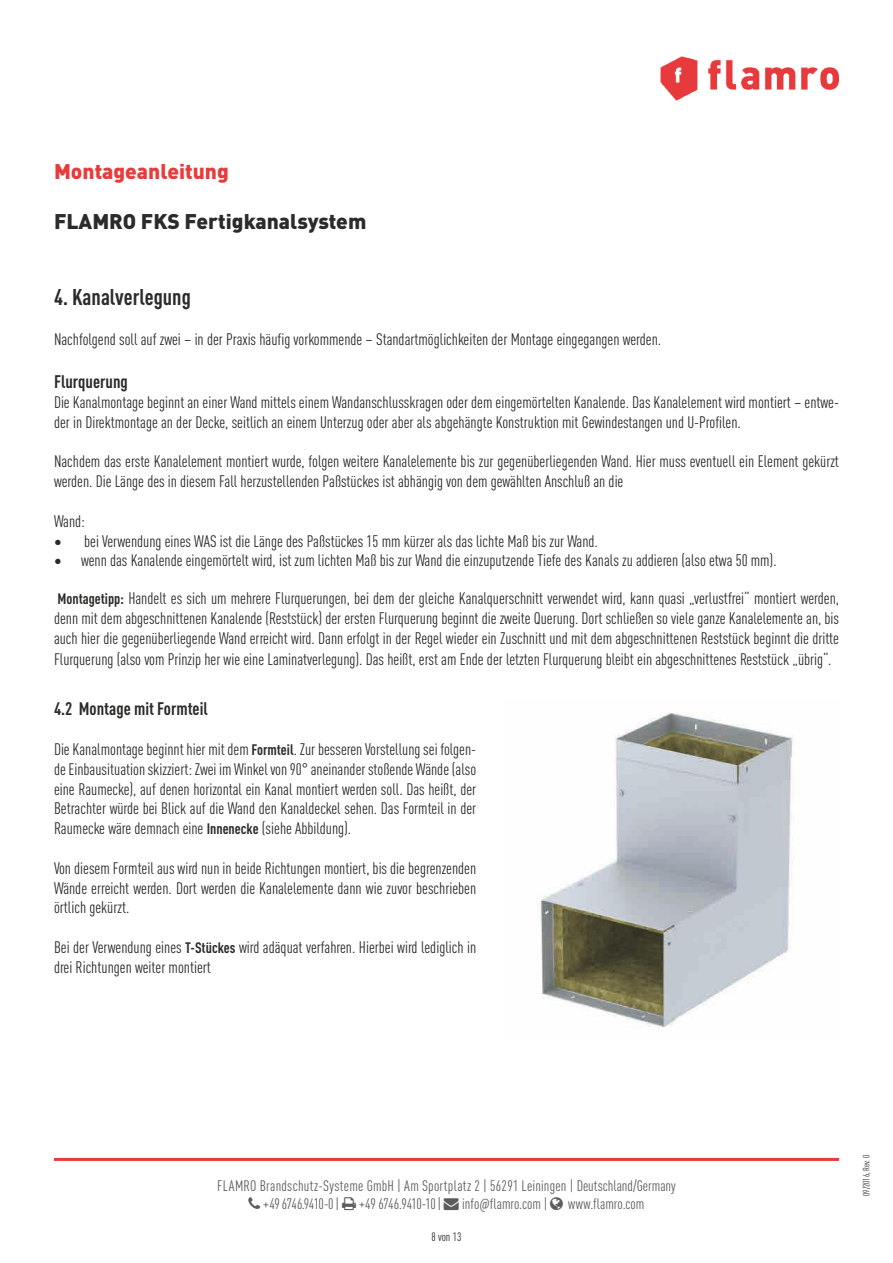
<style>
.page{position:relative;width:893px;height:1263px;background:#fff}
.page>*{position:absolute;margin:0;border:0;box-sizing:border-box;transform-origin:0 0}
.t1{font:700 condensed 22.5px "DIN Pro";color:#2b2b2a}
.t2{font:900 21px "DIN Pro";color:#2b2b2a}
.t3{font:900 21px "DIN Pro";color:#e73c3b}
.t4{font:700 condensed 18px "DIN Pro";color:#2b2b2a}
.t5{font:condensed 16.5px/19.8px "DIN Pro";color:#2b2b2a}
.t6{font:condensed 15px/18px "DIN Pro";letter-spacing:.01em;color:#5c5c5b}
.t7{font:condensed 15px "DIN Pro";letter-spacing:-.01em;color:#5c5c5b}
.t8{font:condensed 12px "DIN Pro";color:#2b2b2a}
.t9{font:condensed 9px "DIN Pro";color:#2b2b2a}
.s1{font-weight:700;font-size:15px}
</style>
<div class="page">
<hr style="left:54px;top:1158px;width:785px;height:3px;background:#e73c3b">
<img style="left:660px;top:56px;width:179px;height:44px">
<img style="left:539px;top:712px;width:254px;height:316px">
<p class="t3" style="left:54px;top:153px;width:176px">Montageanleitung</p>
<p class="t2" style="left:54px;top:204px;width:314px">FLAMRO FKS Fertigkanalsystem</p>
<h1 class="t1" style="left:54px;top:281px;width:138px">4. Kanalverlegung</h1>
<p class="t5" style="left:54px;top:328px;width:609px">Nachfolgend soll auf zwei – in der Praxis häufig vorkommende – Standartmöglichkeiten der Montage eingegangen werden.</p>
<p class="t4" style="left:54px;top:368px;width:75px">Flurquerung</p>
<p class="t5" style="left:54px;top:391px;width:786px">Die Kanalmontage beginnt an einer Wand mittels einem Wandanschlusskragen oder dem eingemörtelten Kanalende. Das Kanalelement wird montiert – entwe&shy;der in Direktmontage an der Decke, seitlich an einem Unterzug oder aber als abgehängte Konstruktion mit Gewindestangen und U-Profilen.</p>
<p class="t5" style="left:54px;top:451px;width:786px">Nachdem das erste Kanalelement montiert wurde, folgen weitere Kanalelemente bis zur gegenüberliegenden Wand. Hier muss eventuell ein Element gekürzt werden. Die Länge des in diesem Fall herzustellenden Paßstückes ist abhängig von dem gewählten Anschluß an die</p>
<p class="t5" style="left:54px;top:510px;width:32px">Wand:</p>
<p class="t5" style="left:54px;top:530px;width:545px">• bei Verwendung eines WAS ist die Länge des Paßstückes 15 mm kürzer als das lichte Maß bis zur Wand.</p>
<p class="t5" style="left:54px;top:550px;width:724px">• wenn das Kanalende eingemörtelt wird, ist zum lichten Maß bis zur Wand die einzuputzende Tiefe des Kanals zu addieren (also etwa 50 mm).</p>
<p class="t5" style="left:54px;top:587px;width:787px;text-align:justify"><span class="s1">Montagetipp:</span> Handelt es sich um mehrere Flurquerungen, bei dem der gleiche Kanalquerschnitt verwendet wird, kann quasi „verlustfrei“ montiert werden, denn mit dem abgeschnittenen Kanalende (Reststück) der ersten Flurquerung beginnt die zweite Querung. Dort schließen so viele ganze Kanalelemente an, bis auch hier die gegenüberliegende Wand erreicht wird. Dann erfolgt in der Regel wieder ein Zuschnitt und mit dem abgeschnittenen Reststück beginnt die dritte</p>
<p class="t5" style="left:54px;top:649px;width:779px">Flurquerung (also vom Prinzip her wie eine Laminatverlegung). Das heißt, erst am Ende der letzten Flurquerung bleibt ein abgeschnittenes Reststück „übrig“.</p>
<p class="t4" style="left:54px;top:696px;width:155px">4.2 Montage mit Formteil</p>
<p class="t5" style="left:54px;top:738px;width:424px;text-align:justify">Die Kanalmontage beginnt hier mit dem <span class="s1">Formteil</span>. Zur besseren Vorstellung sei folgen&shy;de Einbausituation skizziert: Zwei im Winkel von 90° aneinander stoßende Wände (also eine Raumecke), auf denen horizontal ein Kanal montiert werden soll. Das heißt, der Betrachter würde bei Blick auf die Wand den Kanaldeckel sehen. Das Formteil in der Raumecke wäre demnach eine <span class="s1">Innenecke</span> (siehe Abbildung).</p>
<p class="t5" style="left:54px;top:857px;width:424px;text-align:justify">Von diesem Formteil aus wird nun in beide Richtungen montiert, bis die begrenzenden Wände erreicht werden. Dort werden die Kanalelemente dann wie zuvor beschrieben örtlich gekürzt.</p>
<p class="t5" style="left:54px;top:936px;width:424px">Bei der Verwendung eines <span class="s1">T-Stückes</span> wird adäquat verfahren. Hierbei wird lediglich in drei Richtungen weiter montiert</p>
<p class="t6" style="left:263px;top:1176px;width:414px;text-indent:-46px">FLAMRO Brandschutz-Systeme GmbH | Am Sportplatz 2 | 56291 Leiningen | Deutschland/Germany +49 6746.9410-0 |</p>
<p class="t7" style="left:359px;top:1193px;width:190px">+49 6746.9410-10 | → info@flamro.com |</p>
<p class="t6" style="left:568px;top:1194px;width:78px">www.flamro.com</p>
<p class="t8" style="left:431px;top:1228px;width:31px">8 von 13</p>
<p class="t9" style="left:860px;top:1196px;width:43px;rotate:-90deg">09/2016, Rev. 0</p>
</div>
